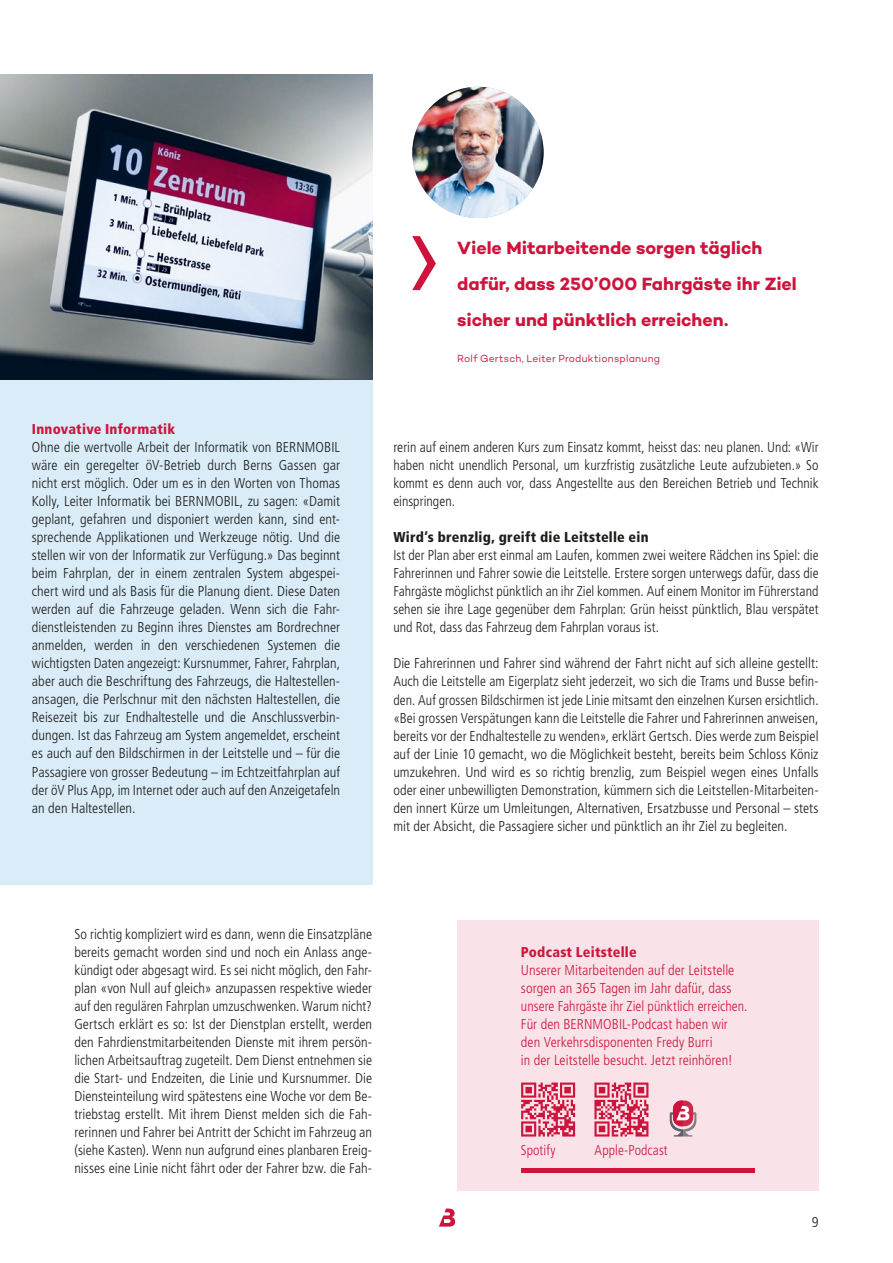
<style>
.page{position:relative;width:893px;height:1263px;background:#fff}
.page>*{position:absolute;margin:0;border:0;box-sizing:border-box;transform-origin:0 0}
.t1{font:700 18px/36px "Campton";color:#ce143d}
.t2{font:300 condensed 14.25px/18px "Frutiger LT Std";letter-spacing:.005em;color:#1d1d1b;text-align:justify}
.t3{font:300 condensed 14.25px/18px "Frutiger LT Std";letter-spacing:.005em;color:#ce143d}
.t4{font:900 condensed 14.25px "Frutiger LT Std";letter-spacing:.015em;color:#1d1d1b}
.t5{font:900 condensed 14.25px "Frutiger LT Std";letter-spacing:.015em;color:#ce143d}
.t6{font:300 condensed 14.25px "Frutiger LT Std";letter-spacing:.005em;color:#ce143d;scale:.96 1}
.t7{font:10.5px "Campton";letter-spacing:.02em;color:#ce143d}
</style>
<div class="page">
<div style="left:457px;top:920px;width:362px;height:270px;background:#f9e3e8"></div>
<svg style="left:439px;top:1208px;width:16px;height:18px"></svg>
<hr style="left:521px;top:1168px;width:234px;height:4px;background:#ce143d">
<img style="left:412px;top:87px;width:132px;height:131px;border-radius:66px">
<svg style="left:412px;top:236px;width:24px;height:54px"></svg>
<img style="left:0;top:74px;width:372px;height:306px">
<div style="left:0;top:380px;width:372px;height:504px;background:#d9ecf8"></div>
<svg style="left:670px;top:1100px;width:26px;height:36px"></svg>
<svg style="left:521px;top:1082px;width:54px;height:54px"></svg>
<svg style="left:594px;top:1082px;width:54px;height:54px"></svg>
<p class="t5" style="left:32px;top:421px;width:145px">Innovative Informatik</p>
<p class="t2" style="left:32px;top:439px;width:310px">Ohne die wertvolle Arbeit der Informatik von BERNMOBIL wäre ein geregelter öV-Betrieb durch Berns Gassen gar nicht erst möglich. Oder um es in den Worten von Thomas Kolly, Leiter Informatik bei BERNMOBIL, zu sagen: «Damit geplant, gefahren und disponiert werden kann, sind ent&shy;sprechende Applikationen und Werkzeuge nötig. Und die stellen wir von der Informatik zur Verfügung.» Das beginnt beim Fahrplan, der in einem zentralen System abgespei&shy;chert wird und als Basis für die Planung dient. Diese Daten werden auf die Fahrzeuge geladen. Wenn sich die Fahr&shy;dienstleistenden zu Beginn ihres Dienstes am Bordrechner anmelden, werden in den verschiedenen Systemen die wichtigsten Daten angezeigt: Kursnummer, Fahrer, Fahrplan, aber auch die Beschriftung des Fahrzeugs, die Haltestellen&shy;ansagen, die Perlschnur mit den nächsten Haltestellen, die Reisezeit bis zur Endhaltestelle und die Anschlussverbin&shy;dungen. Ist das Fahrzeug am System angemeldet, erscheint es auch auf den Bildschirmen in der Leitstelle und – für die Passagiere von grosser Bedeutung – im Echtzeitfahrplan auf der öV Plus App, im Internet oder auch auf den Anzeigetafeln an den Haltestellen.</p>
<p class="t1" style="left:457px;top:230px;width:341px">Viele Mitarbeitende sorgen täglich dafür, dass 250’000 Fahrgäste ihr Ziel sicher und pünktlich erreichen.</p>
<p class="t7" style="left:457px;top:352px;width:205px">Rolf Gertsch, Leiter Produktionsplanung</p>
<p class="t2" style="left:393px;top:439px;width:427px">rerin auf einem anderen Kurs zum Einsatz kommt, heisst das: neu planen. Und: «Wir haben nicht unendlich Personal, um kurzfristig zusätzliche Leute aufzubieten.» So kommt es denn auch vor, dass Angestellte aus den Bereichen Betrieb und Technik einspringen.</p>
<p class="t4" style="left:393px;top:529px;width:257px">Wird’s brenzlig, greift die Leitstelle ein</p>
<p class="t2" style="left:393px;top:547px;width:427px">Ist der Plan aber erst einmal am Laufen, kommen zwei weitere Rädchen ins Spiel: die Fahrerinnen und Fahrer sowie die Leitstelle. Erstere sorgen unterwegs dafür, dass die Fahrgäste möglichst pünktlich an ihr Ziel kommen. Auf einem Monitor im Führerstand sehen sie ihre Lage gegenüber dem Fahrplan: Grün heisst pünktlich, Blau verspätet und Rot, dass das Fahrzeug dem Fahrplan voraus ist.</p>
<p class="t2" style="left:393px;top:655px;width:427px">Die Fahrerinnen und Fahrer sind während der Fahrt nicht auf sich alleine gestellt:<br>Auch die Leitstelle am Eigerplatz sieht jederzeit, wo sich die Trams und Busse befin&shy;den. Auf grossen Bildschirmen ist jede Linie mitsamt den einzelnen Kursen ersichtlich. «Bei grossen Verspätungen kann die Leitstelle die Fahrer und Fahrerinnen anweisen, bereits vor der Endhaltestelle zu wenden», erklärt Gertsch. Dies werde zum Beispiel auf der Linie 10 gemacht, wo die Möglichkeit besteht, bereits beim Schloss Köniz umzukehren. Und wird es so richtig brenzlig, zum Beispiel wegen eines Unfalls oder einer unbewilligten Demonstration, kümmern sich die Leitstellen-Mitarbeiten&shy;den innert Kürze um Umleitungen, Alternativen, Ersatzbusse und Personal – stets mit der Absicht, die Passagiere sicher und pünktlich an ihr Ziel zu begleiten.</p>
<p class="t2" style="left:74px;top:925px;width:299px">So richtig kompliziert wird es dann, wenn die Einsatzpläne bereits gemacht worden sind und noch ein Anlass ange&shy;kündigt oder abgesagt wird. Es sei nicht möglich, den Fahr&shy;plan «von Null auf gleich» anzupassen respektive wieder auf den regulären Fahrplan umzuschwenken. Warum nicht?<br>Gertsch erklärt es so: Ist der Dienstplan erstellt, werden den Fahrdienstmitarbeitenden Dienste mit ihrem persön&shy;lichen Arbeitsauftrag zugeteilt. Dem Dienst entnehmen sie die Start- und Endzeiten, die Linie und Kursnummer. Die Diensteinteilung wird spätestens eine Woche vor dem Be&shy;triebstag erstellt. Mit ihrem Dienst melden sich die Fah&shy;rerinnen und Fahrer bei Antritt der Schicht im Fahrzeug an (siehe Kasten). Wenn nun aufgrund eines planbaren Ereig&shy;nisses eine Linie nicht fährt oder der Fahrer bzw. die Fah-</p>
<p class="t5" style="left:521px;top:943px;width:117px">Podcast Leitstelle</p>
<p class="t3" style="left:521px;top:961px;width:228px">Unserer Mitarbeitenden auf der Leitstelle sorgen an 365 Tagen im Jahr dafür, dass unsere Fahrgäste ihr Ziel pünktlich erreichen.<br>Für den BERNMOBIL-Podcast haben wir den Verkehrsdisponenten Fredy Burri<br>in der Leitstelle besucht. Jetzt reinhören!</p>
<p class="t6" style="left:521px;top:1141px;width:37px">Spotify</p>
<p class="t6" style="left:594px;top:1141px;width:78px">Apple-Podcast</p>
<p class="t2" style="left:812px;top:1213px;width:8px">9</p>
</div>
